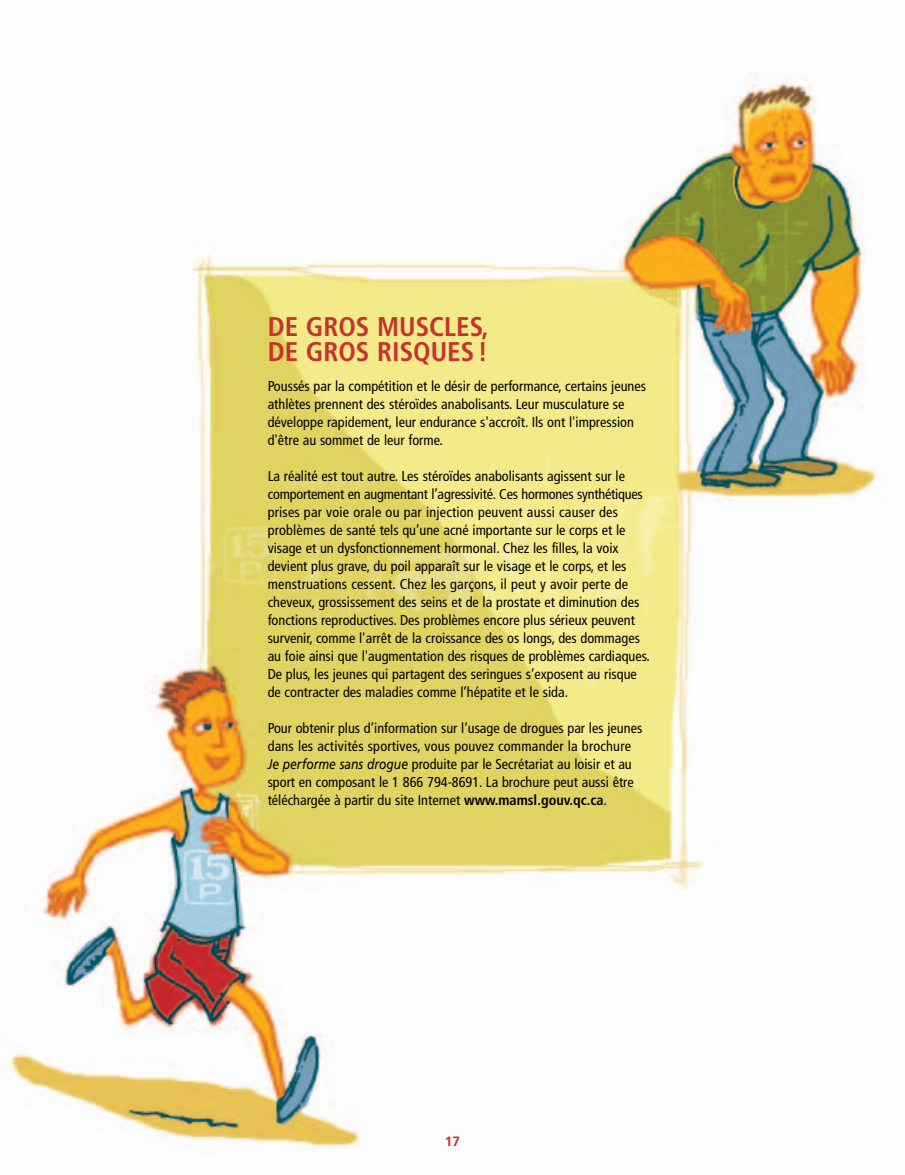
<style>
.page{position:relative;width:905px;height:1175px;background:#fff}
.page>*{position:absolute;margin:0;border:0;box-sizing:border-box;transform-origin:0 0}
.t1{font:700 condensed 27px/25.5px "Frutiger";color:#c6322d}
.t2{font:condensed 14.25px/18px "Frutiger";color:#000}
.t3{font:700 13.5px "Frutiger";color:#c6322d}
.s1{font-style:italic;font-stretch:normal}
.s2{font-weight:700}
</style>
<div class="page">
<img style="left:10px;top:73px;width:867px;height:1074px">
<h1 class="t1" style="left:268px;top:315px;width:222px">DE GROS MUSCLES,<br>DE GROS RISQUES !</h1>
<p class="t2" style="left:268px;top:378px;width:380px">Poussés par la compétition et le désir de performance, certains jeunes athlètes prennent des stéroïdes anabolisants. Leur musculature se développe rapidement, leur endurance s'accroît. Ils ont l'impression d'être au sommet de leur forme.</p>
<p class="t2" style="left:268px;top:468px;width:384px">La réalité est tout autre. Les stéroïdes anabolisants agissent sur le comportement en augmentant l’agressivité. Ces hormones synthétiques prises par voie orale ou par injection peuvent aussi causer des problèmes de santé tels qu’une acné importante sur le corps et le visage et un dysfonctionnement hormonal. Chez les filles, la voix devient plus grave, du poil apparaît sur le visage et le corps, et les menstruations cessent. Chez les garçons, il peut y avoir perte de cheveux, grossissement des seins et de la prostate et diminution des fonctions reproductives. Des problèmes encore plus sérieux peuvent survenir, comme l'arrêt de la croissance des os longs, des dommages au foie ainsi que l'augmentation des risques de problèmes cardiaques.<br>De plus, les jeunes qui partagent des seringues s’exposent au risque de contracter des maladies comme l’hépatite et le sida.</p>
<p class="t2" style="left:268px;top:720px;width:376px">Pour obtenir plus d’information sur l’usage de drogues par les jeunes dans les activités sportives, vous pouvez commander la brochure <span class="s1">Je performe sans drogue</span> produite par le Secrétariat au loisir et au sport en composant le 1 866 794-8691. La brochure peut aussi être téléchargée à partir du site Internet <span class="s2">www.mamsl.gouv.qc.ca</span>.</p>
<p class="t3" style="left:445px;top:1136px;width:17px">17</p>
</div>
